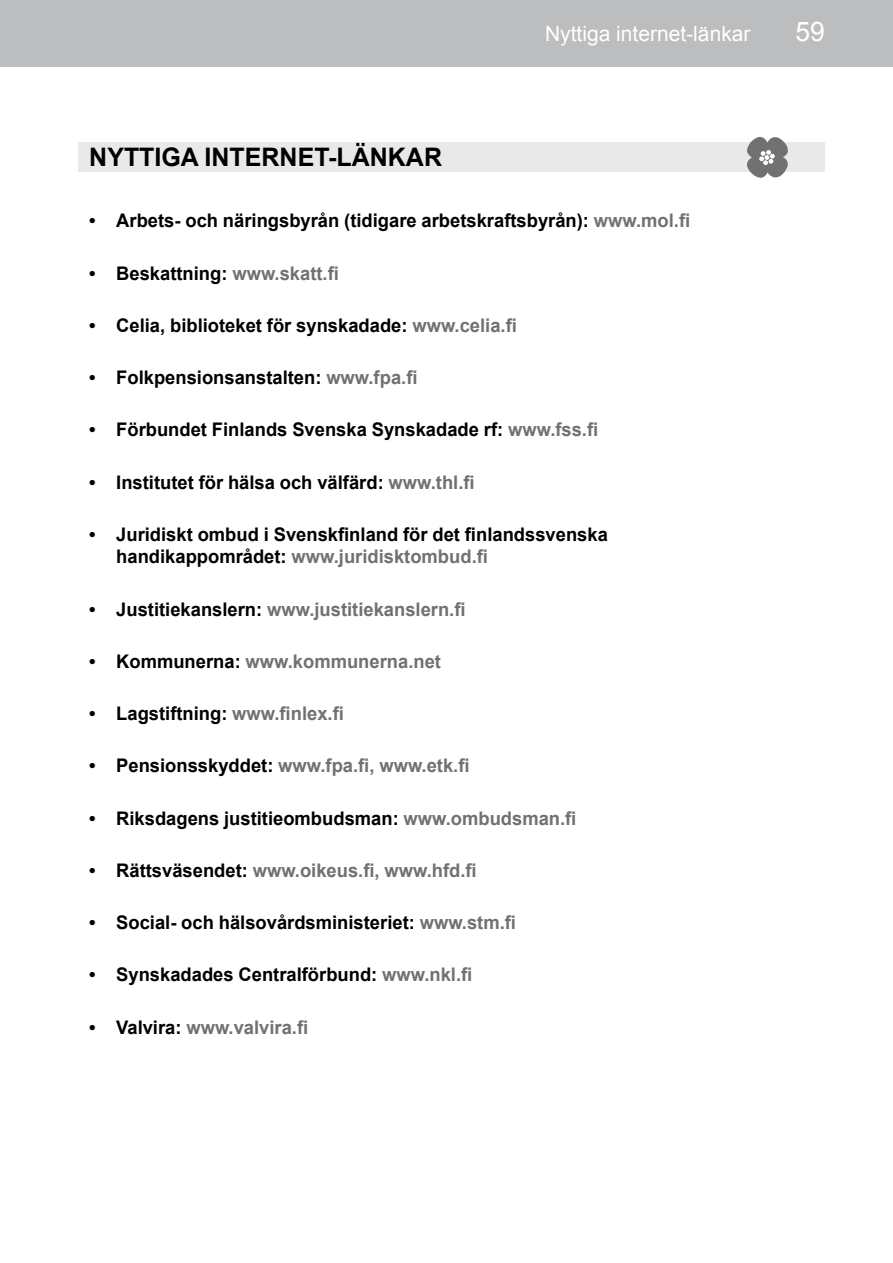
<style>
.page{position:relative;width:893px;height:1263px;background:#fff}
.page>*{position:absolute;margin:0;border:0;box-sizing:border-box;transform-origin:0 0}
.t1{font:27px "Arial";color:#fff}
.t2{font:700 25.5px "Arial";color:#000}
.t3{font:21px "Arial";color:#fff}
.t4{font:700 18.75px/22.5px "Arial";color:#000}
.t5{font:700 18.75px "Arial";color:#707172}
.s1{color:#707172}
.s2{color:#000}
</style>
<div class="page">
<div style="left:0;top:0;width:893px;height:67px;background:#bbbdbe"></div>
<div style="left:79px;top:142px;width:746px;height:30px;background:#e9e9ea"></div>
<svg style="left:747px;top:137px;width:41px;height:41px"></svg>
<h2 class="t2" style="left:89px;top:141px;width:51px">NYTTIGA</h2>
<h2 class="t2" style="left:205px;top:141px;width:17px">INTERNET</h2>
<h2 class="t2" style="left:328px;top:141px;width:27px">-LÄNKAR</h2>
<p class="t3" style="left:545px;top:20px;width:207px">Nyttiga internet-länkar</p>
<h1 class="t1" style="left:796px;top:13px;width:31px">59</h1>
<p class="t4" style="left:89px;top:210px;width:602px">• Arbets- och näringsbyrån (tidigare arbetskraftsbyrån): <span class="s1">www.mol.fi</span></p>
<p class="t4" style="left:89px;top:262px;width:251px">• Beskattning: <span class="s1">www.skatt.fi</span></p>
<p class="t4" style="left:89px;top:315px;width:429px">• Celia, biblioteket för synskadade: <span class="s1">www.celia.fi</span></p>
<p class="t4" style="left:89px;top:367px;width:330px">• Folkpensionsanstalten: <span class="s1">www.fpa.fi</span></p>
<p class="t4" style="left:89px;top:419px;width:511px">• Förbundet Finlands Svenska Synskadade rf: <span class="s1">www.fss.fi</span></p>
<p class="t4" style="left:89px;top:471px;width:387px">• Institutet för hälsa och välfärd: <span class="s1">www.thl.fi</span></p>
<p class="t4" style="left:116px;top:524px;width:493px;text-indent:-27px">• Juridiskt ombud i Svenskfinland för det finlandssvenska handikappområdet: <span class="s1">www.juridisktombud.fi</span></p>
<p class="t5" style="left:89px;top:597px;width:378px"><span class="s2">• Justitiekanslern:</span> www.justitiekanslern.fi</p>
<p class="t5" style="left:89px;top:649px;width:353px"><span class="s2">• Kommunerna:</span> www.kommunerna.net</p>
<p class="t4" style="left:89px;top:703px;width:256px">• Lagstiftning: <span class="s1">www.finlex.fi</span></p>
<p class="t5" style="left:89px;top:753px;width:382px"><span class="s2">• Pensionsskyddet:</span> www.fpa.fi, www.etk.fi</p>
<p class="t4" style="left:89px;top:807px;width:489px">• Riksdagens justitieombudsman: <span class="s1">www.ombudsman.fi</span></p>
<p class="t5" style="left:89px;top:858px;width:389px"><span class="s2">• Rättsväsendet:</span> www.oikeus.fi, www.hfd.fi</p>
<p class="t4" style="left:89px;top:912px;width:428px">• Social- och hälsovårdsministeriet: <span class="s1">www.stm.fi</span></p>
<p class="t4" style="left:89px;top:964px;width:385px">• Synskadades Centralförbund: <span class="s1">www.nkl.fi</span></p>
<p class="t5" style="left:89px;top:1015px;width:221px"><span class="s2">• Valvira:</span> www.valvira.fi</p>
</div>
